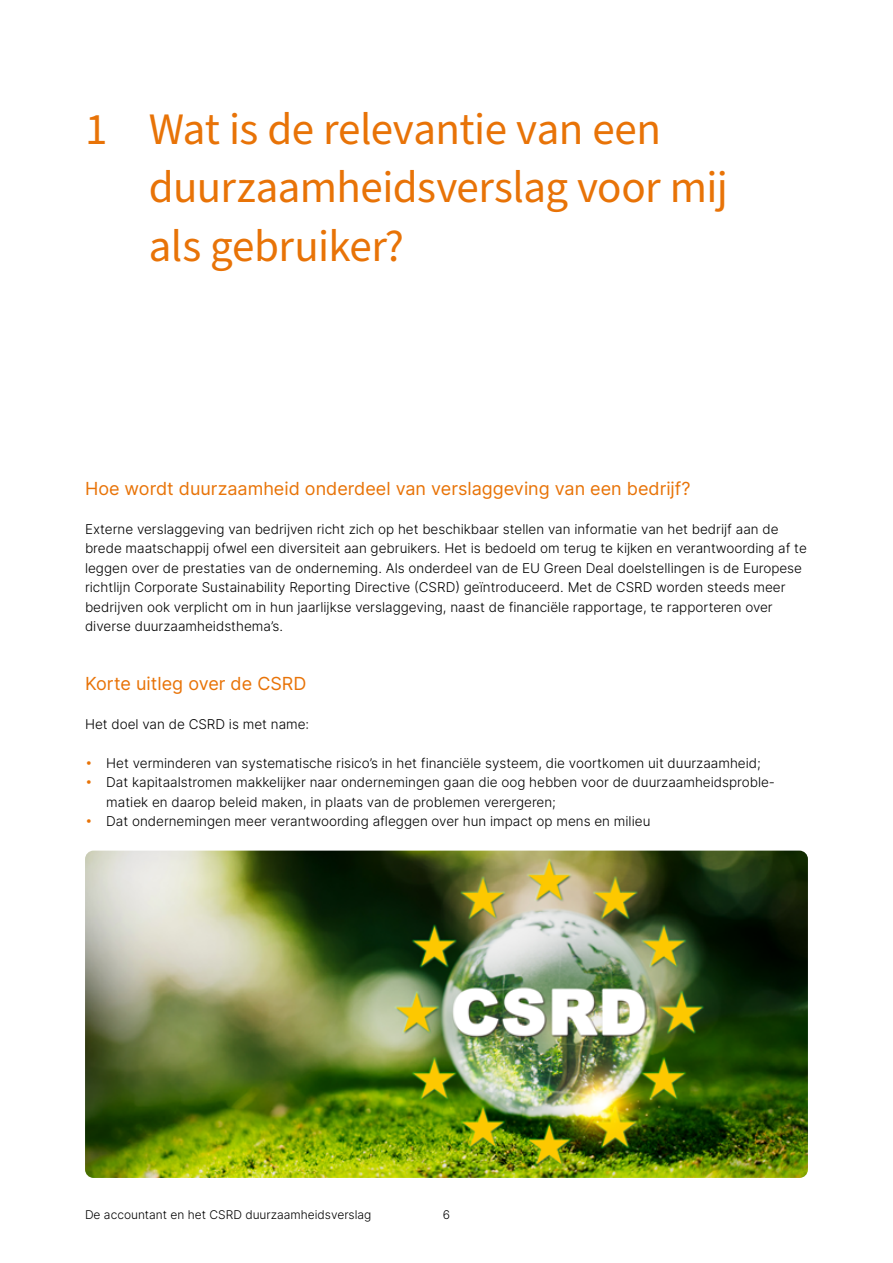
<style>
.page{position:relative;width:893px;height:1263px;background:#fff}
.page>*{position:absolute;margin:0;border:0;box-sizing:border-box;transform-origin:0 0}
.t1{font:45px/58.5px "Source Sans Pro";letter-spacing:-.015em;color:#e87307}
.t2{font:18px "Inter";color:#e87307}
.t3{font:13.5px/19.5px "Inter";color:#000}
.t4{font:12px "Inter";color:#000}
.s1{color:#e87307}
</style>
<div class="page">
<img style="left:85px;top:850px;width:723px;height:328px">
<h1 class="t1" style="left:149px;top:101px;width:581px;text-indent:-64px">1 Wat is de relevantie van een duurzaamheidsverslag voor mij als gebruiker?</h1>
<h2 class="t2" style="left:85px;top:475px;width:607px">Hoe wordt duurzaamheid onderdeel van verslaggeving van een bedrijf?</h2>
<p class="t3" style="left:85px;top:519px;width:723px">Externe verslaggeving van bedrijven richt zich op het beschikbaar stellen van informatie van het bedrijf aan de brede maatschappij ofwel een diversiteit aan gebruikers. Het is bedoeld om terug te kijken en verantwoording af te leggen over de prestaties van de onderneming. Als onderdeel van de EU Green Deal doelstellingen is de Europese richtlijn Corporate Sustainability Reporting Directive (CSRD) geïntroduceerd. Met de CSRD worden steeds meer bedrijven ook verplicht om in hun jaarlijkse verslaggeving, naast de financiële rapportage, te rapporteren over diverse duurzaamheidsthema’s.</p>
<h2 class="t2" style="left:85px;top:670px;width:223px">Korte uitleg over de CSRD</h2>
<p class="t3" style="left:85px;top:714px;width:226px">Het doel van de CSRD is met name:</p>
<p class="t3" style="left:85px;top:753px;width:677px"><span class="s1">•</span> Het verminderen van systematische risico’s in het financiële systeem, die voortkomen uit duurzaamheid;</p>
<p class="t3" style="left:106px;top:772px;width:670px;text-indent:-21px"><span class="s1">•</span> Dat kapitaalstromen makkelijker naar ondernemingen gaan die oog hebben voor de duurzaamheidsproble&shy;matiek en daarop beleid maken, in plaats van de problemen verergeren;</p>
<p class="t3" style="left:85px;top:811px;width:567px"><span class="s1">•</span> Dat ondernemingen meer verantwoording afleggen over hun impact op mens en milieu</p>
<p class="t4" style="left:85px;top:1206px;width:288px">De accountant en het CSRD duurzaamheidsverslag</p>
<p class="t4" style="left:443px;top:1206px;width:9px">6</p>
</div>
